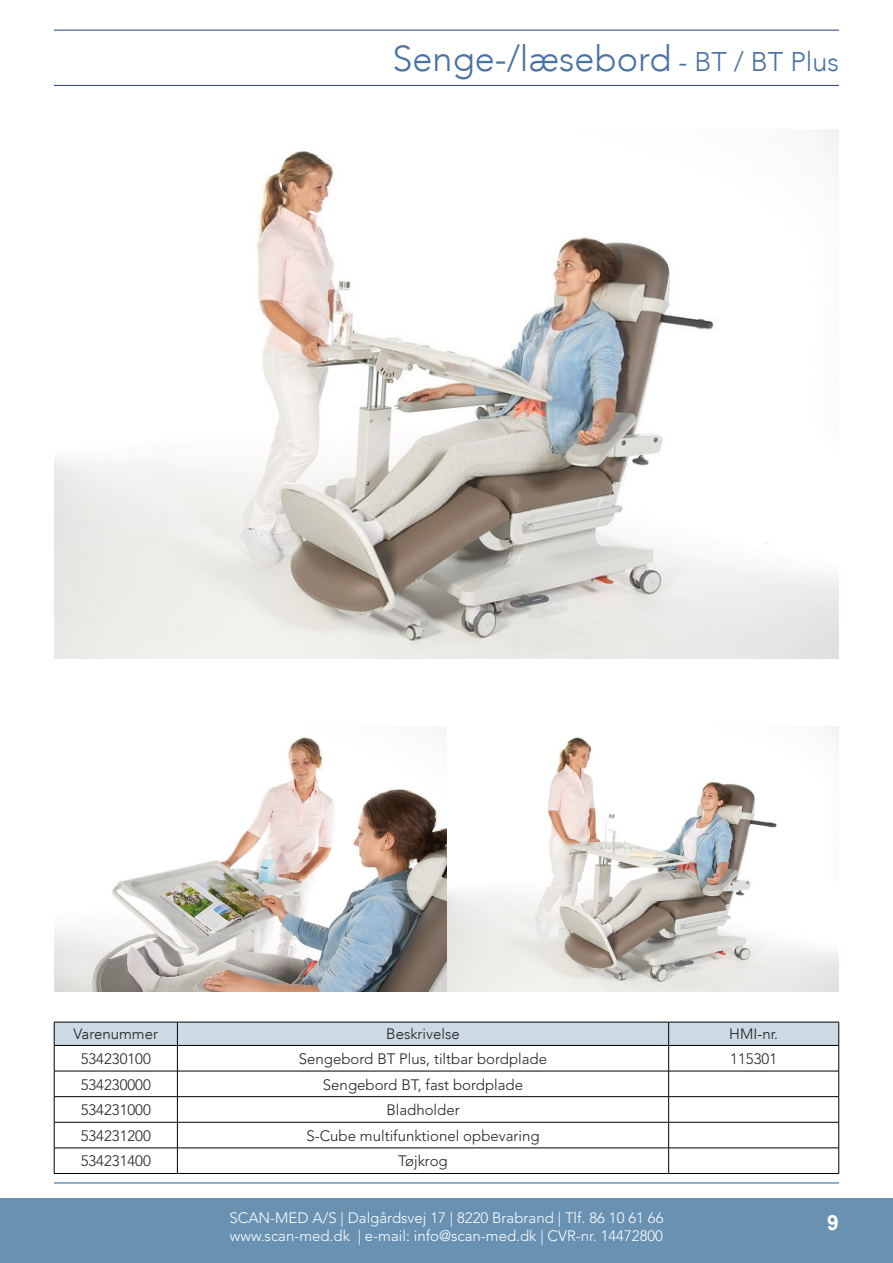
<style>
.page{position:relative;width:893px;height:1263px;background:#fff}
.page>*{position:absolute;margin:0;border:0;box-sizing:border-box;transform-origin:0 0}
.t1{font:300 36px "Avenir LT";color:#4872a3}
.t2{font:700 21px "Arial";color:#fff}
.Sund__avis_-_tabel_t{font:300 15px "Avenir LT Std";color:#231f20}
.t3{font:300 15px/18px "Avenir LT Std";color:#fff}
.Sund__avis_-_tabel_t-2{font:300 15px "Avenir LT";color:#231f20}
.s1{font-size:27px}
</style>
<div class="page">
<div style="left:0;top:1198px;width:893px;height:65px;background:#6891b2"></div>
<hr style="left:54px;top:1182px;width:785px;height:2px;background:#3b709b">
<hr style="left:54px;top:30px;width:785px;height:1px;background:#253f8e">
<hr style="left:54px;top:85px;width:785px;height:1px;background:#253f8e">
<hr style="left:54px;top:1173px;width:123px;height:1px;background:#000">
<hr style="left:177px;top:1173px;width:492px;height:1px;background:#000">
<hr style="left:669px;top:1173px;width:170px;height:1px;background:#000">
<svg style="left:54px;top:1022px;width:785px;height:151px"></svg>
<img style="left:54px;top:726px;width:785px;height:265px">
<img style="left:54px;top:129px;width:785px;height:529px">
<p class="t1" style="left:393px;top:38px;width:448px">Senge-/læsebord <span class="s1">- BT / BT Plus</span></p>
<p class="Sund__avis_-_tabel_t-2" style="left:74px;top:1025px;width:86px">Varenummer</p>
<p class="Sund__avis_-_tabel_t-2" style="left:386px;top:1025px;width:75px">Beskrivelse</p>
<p class="Sund__avis_-_tabel_t-2" style="left:729px;top:1025px;width:50px">HMI-nr.</p>
<p class="Sund__avis_-_tabel_t" style="left:81px;top:1050px;width:72px">534230100</p>
<p class="Sund__avis_-_tabel_t" style="left:299px;top:1050px;width:250px">Sengebord BT Plus, tiltbar bordplade</p>
<p class="Sund__avis_-_tabel_t" style="left:730px;top:1050px;width:48px">115301</p>
<p class="Sund__avis_-_tabel_t" style="left:81px;top:1075px;width:72px">534230000</p>
<p class="Sund__avis_-_tabel_t" style="left:323px;top:1075px;width:202px">Sengebord BT, fast bordplade</p>
<p class="Sund__avis_-_tabel_t" style="left:81px;top:1101px;width:72px">534231000</p>
<p class="Sund__avis_-_tabel_t" style="left:386px;top:1101px;width:75px">Bladholder</p>
<p class="Sund__avis_-_tabel_t" style="left:81px;top:1127px;width:72px">534231200</p>
<p class="Sund__avis_-_tabel_t" style="left:306px;top:1127px;width:235px">S-Cube multifunktionel opbevaring</p>
<p class="Sund__avis_-_tabel_t" style="left:81px;top:1152px;width:72px">534231400</p>
<p class="Sund__avis_-_tabel_t" style="left:398px;top:1152px;width:51px">Tøjkrog</p>
<p class="t3" style="left:229px;top:1209px;width:436px">SCAN-MED A/S | Dalgårdsvej 17 | 8220 Brabrand | Tlf. 86 10 61 66 www.scan-med.dk | e-mail: info@scan-med.dk | CVR-nr. 14472800</p>
<h2 class="t2" style="left:827px;top:1208px;width:13px">9</h2>
</div>
